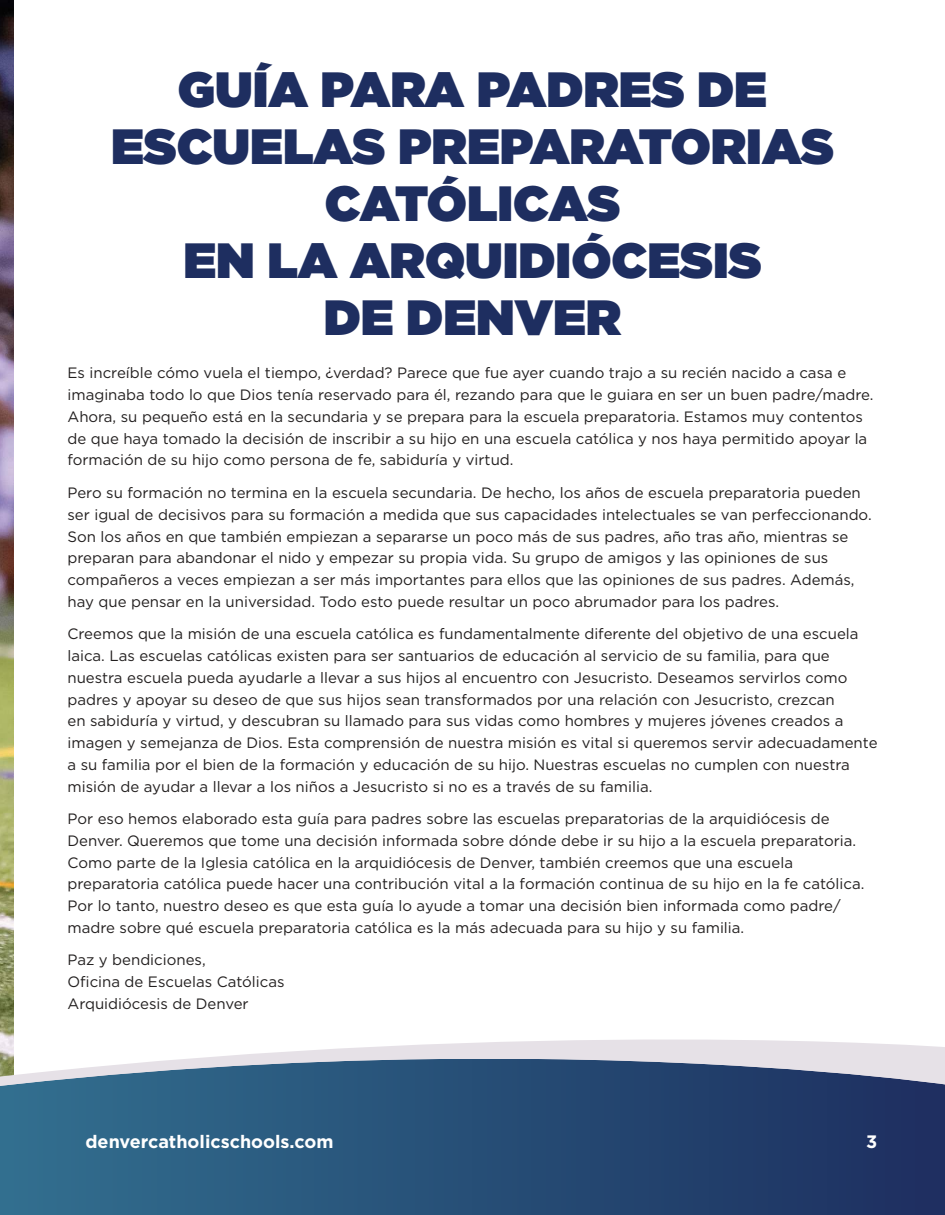
<style>
.page{position:relative;width:945px;height:1215px;background:#fff}
.page>*{position:absolute;margin:0;border:0;box-sizing:border-box;transform-origin:0 0}
.t1{font:900 49.5px/57px "Gotham";color:#1e2e60;text-align:center}
.t2{font:700 18px "Gotham";color:#fff}
.t3{font:15px/21.8px "Gotham";color:#221f1f}
</style>
<div class="page">
<img style="left:0;top:0;width:14px;height:1018px">
<svg style="left:0;top:1018px;width:945px;height:41px"></svg>
<img style="left:0;top:1059px;width:945px;height:156px">
<h1 class="t1" style="left:111px;top:61px;width:724px">GUÍA PARA PADRES DE<br>ESCUELAS PREPARATORIAS<br>CATÓLICAS<br>EN LA ARQUIDIÓCESIS<br>DE DENVER</h1>
<p class="t3" style="left:68px;top:363px;width:807px">Es increíble cómo vuela el tiempo, ¿verdad? Parece que fue ayer cuando trajo a su recién nacido a casa e imaginaba todo lo que Dios tenía reservado para él, rezando para que le guiara en ser un buen padre/madre.<br>Ahora, su pequeño está en la secundaria y se prepara para la escuela preparatoria. Estamos muy contentos de que haya tomado la decisión de inscribir a su hijo en una escuela católica y nos haya permitido apoyar la formación de su hijo como persona de fe, sabiduría y virtud.</p>
<p class="t3" style="left:68px;top:483px;width:806px">Pero su formación no termina en la escuela secundaria. De hecho, los años de escuela preparatoria pueden ser igual de decisivos para su formación a medida que sus capacidades intelectuales se van perfeccionando.<br>Son los años en que también empiezan a separarse un poco más de sus padres, año tras año, mientras se preparan para abandonar el nido y empezar su propia vida. Su grupo de amigos y las opiniones de sus compañeros a veces empiezan a ser más importantes para ellos que las opiniones de sus padres. Además, hay que pensar en la universidad. Todo esto puede resultar un poco abrumador para los padres.</p>
<p class="t3" style="left:68px;top:624px;width:812px">Creemos que la misión de una escuela católica es fundamentalmente diferente del objetivo de una escuela laica. Las escuelas católicas existen para ser santuarios de educación al servicio de su familia, para que nuestra escuela pueda ayudarle a llevar a sus hijos al encuentro con Jesucristo. Deseamos servirlos como padres y apoyar su deseo de que sus hijos sean transformados por una relación con Jesucristo, crezcan<br>en sabiduría y virtud, y descubran su llamado para sus vidas como hombres y mujeres jóvenes creados a imagen y semejanza de Dios. Esta comprensión de nuestra misión es vital si queremos servir adecuadamente a su familia por el bien de la formación y educación de su hijo. Nuestras escuelas no cumplen con nuestra misión de ayudar a llevar a los niños a Jesucristo si no es a través de su familia.</p>
<p class="t3" style="left:68px;top:809px;width:798px">Por eso hemos elaborado esta guía para padres sobre las escuelas preparatorias de la arquidiócesis de Denver. Queremos que tome una decisión informada sobre dónde debe ir su hijo a la escuela preparatoria.<br>Como parte de la Iglesia católica en la arquidiócesis de Denver, también creemos que una escuela preparatoria católica puede hacer una contribución vital a la formación continua de su hijo en la fe católica.<br>Por lo tanto, nuestro deseo es que esta guía lo ayude a tomar una decisión bien informada como padre/ madre sobre qué escuela preparatoria católica es la más adecuada para su hijo y su familia.</p>
<p class="t3" style="left:68px;top:950px;width:219px">Paz y bendiciones,<br>Oficina de Escuelas Católicas<br>Arquidiócesis de Denver</p>
<p class="t2" style="left:86px;top:1133px;width:249px">denvercatholicschools.com</p>
<p class="t2" style="left:866px;top:1133px;width:13px">3</p>
</div>
